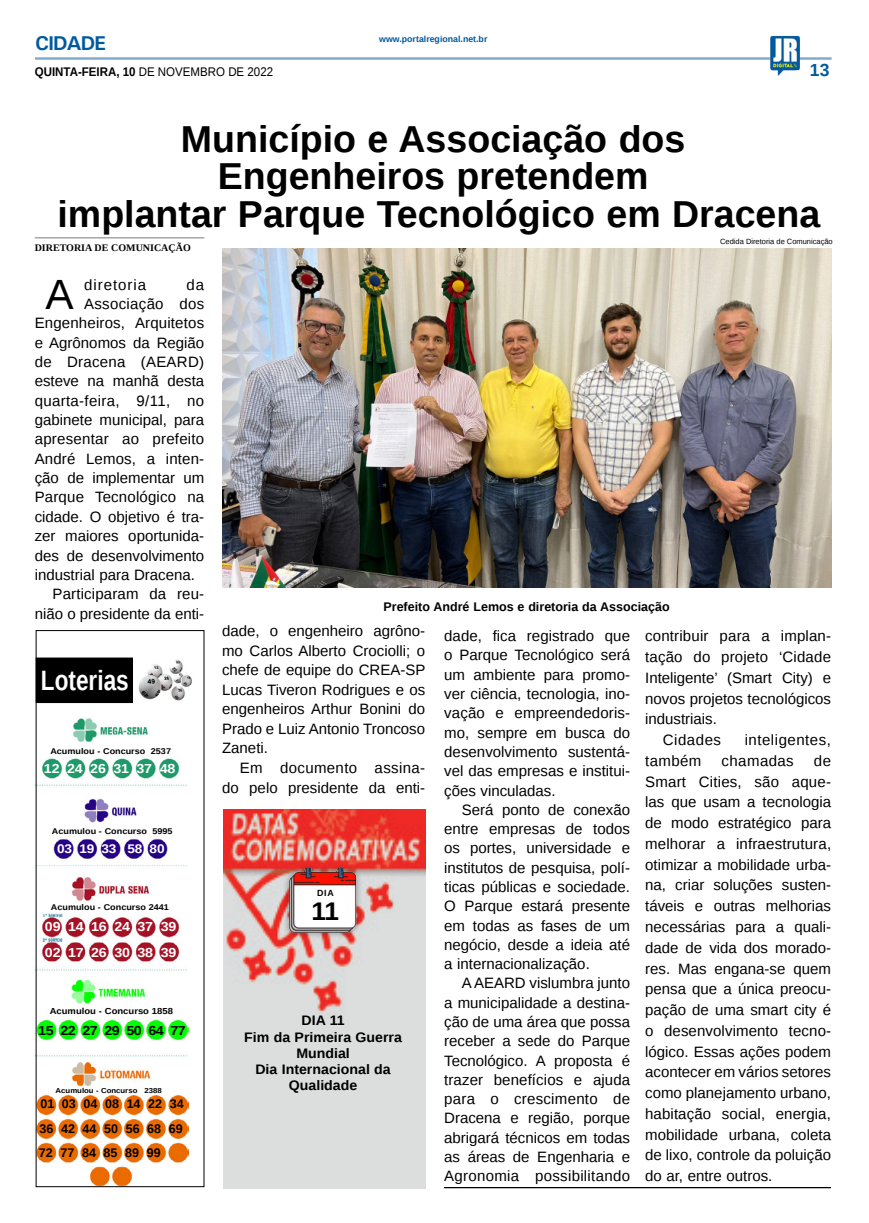
<style>
.page{position:relative;width:869px;height:1223px;background:#fff}
.page>*{position:absolute;margin:0;border:0;box-sizing:border-box;transform-origin:0 0}
.MATÉRIA{font:42.25px "Liberation Sans";color:#000}
.TÍTULO{font:700 37.5px/37.5px "Liberation Sans";color:#000;text-align:center}
.TÍTULO-2{font:700 28px "Liberation Sans";color:#fff;scale:.81 1}
.LEGENDA{font:700 25.5px "Liberation Sans";color:#000}
.TITULO_PG{font:700 20px "Univers";letter-spacing:-.04em;color:#005a9e}
.TÍTULO-3{font:700 17.5px "Liberation Sans";color:#005a9e}
.MATÉRIA-2{font:15px/19.2px "Liberation Sans";color:#000;text-align:justify}
.MATÉRIA-3{font:15px "Liberation Sans";letter-spacing:.02em;color:#000}
.MATÉRIA-4{font:15px "Liberation Sans";letter-spacing:.035em;color:#000}
.MATÉRIA-5{font:15px "Liberation Sans";letter-spacing:.065em;color:#000}
.MATÉRIA-6{font:15px "Liberation Sans";letter-spacing:.03em;color:#000}
.LEGENDA-2{font:700 13.75px/16.2px "Liberation Sans";color:#000;text-align:center}
.t1{font:700 13px "Liberation Sans";letter-spacing:-.01em;color:#fff;scale:1.09 1}
.t2{font:700 13px "Liberation Sans";letter-spacing:-.03em;color:#000;scale:1.09 1}
.MATÉRIA-7{font:700 12.5px "Liberation Sans";color:#000}
.LEGENDA-3{font:700 12.5px "Liberation Sans";color:#000}
.DATA_PG{font:12.5px "Liberation Sans";color:#000;scale:.92 1}
.t3{font:700 12.5px "Liberation Sans";letter-spacing:-.01em;color:#fff;scale:1.09 1}
.CRÉDITO_NOME{font:700 10px "Liberation Serif";color:#000}
.CRÉDITO_FOTO{font:700 8.88px "Liberation Sans";color:#000}
.DATA_PG-2{font:700 8.75px "Liberation Sans";color:#005a9e}
.TÍTULO-4{font:700 8.75px "Liberation Sans";color:#000;scale:1.09 1}
.TÍTULO-5{font:700 8.25px "Liberation Sans";color:#000;scale:1.09 1}
.CRÉDITO_FOTO-2{font:7.5px "Liberation Sans";color:#000}
.TÍTULO-6{font:700 7.12px "Liberation Sans";color:#000;scale:1.09 1}
.s1{font-weight:700}
</style>
<div class="page">
<hr style="left:35px;top:57px;width:796px;height:3px;background:#005a9e">
<img style="left:769px;top:36px;width:30px;height:40px">
<img style="left:34px;top:711px;width:155px;height:477px">
<img style="left:138px;top:659px;width:54px;height:42px">
<div style="left:36px;top:658px;width:96px;height:44px;background:#000"></div>
<img style="left:223px;top:809px;width:202px;height:379px">
<div style="left:282px;top:862px;width:80px;height:76px;background:#000;opacity:.42"></div>
<img style="left:288px;top:869px;width:69px;height:67px">
<hr style="left:444px;top:1186px;width:386px;height:2px;background:#000">
<img style="left:222px;top:248px;width:609px;height:339px">
<hr style="left:35px;top:237px;width:169px;height:1px;background:#939598">
<p class="TITULO_PG" style="left:35px;top:31px;width:72px">CIDADE</p>
<p class="DATA_PG" style="left:35px;top:65px;width:260px"><span class="s1">QUINTA-FEIRA, 10</span> DE NOVEMBRO DE 2022</p>
<p class="TÍTULO-3" style="left:809px;top:58px;width:21px">13</p>
<p class="DATA_PG-2" style="left:379px;top:33px;width:110px">www.portalregional.net.br</p>
<p class="TÍTULO" style="left:181px;top:119px;width:505px">Município e Associação dos<br>Engenheiros pretendem</p>
<p class="TÍTULO" style="left:57px;top:194px;width:764px">implantar Parque Tecnológico em Dracena</p>
<p class="CRÉDITO_NOME" style="left:35px;top:241px;width:157px">DIRETORIA DE COMUNICAÇÃO</p>
<p class="MATÉRIA" style="left:45px;top:270px;width:30px">A</p>
<p class="MATÉRIA-5" style="left:84px;top:276px;width:63px">diretoria</p>
<p class="MATÉRIA-2" style="left:186px;top:276px;width:19px">da</p>
<p class="CRÉDITO_FOTO-2" style="left:719px;top:237px;width:114px">Cedida Diretoria de Comunicação</p>
<p class="MATÉRIA-3" style="left:84px;top:295px;width:121px">Associação dos</p>
<p class="MATÉRIA-2" style="left:35px;top:314px;width:171px">Engenheiros, Arquitetos</p>
<p class="MATÉRIA-2" style="left:35px;top:333px;width:171px">e Agrônomos da Região</p>
<p class="MATÉRIA-3" style="left:35px;top:353px;width:171px">de Dracena (AEARD)</p>
<p class="MATÉRIA-2" style="left:35px;top:372px;width:171px">esteve na manhã desta</p>
<p class="MATÉRIA-3" style="left:35px;top:392px;width:171px">quarta-feira, 9/11, no</p>
<p class="MATÉRIA-2" style="left:35px;top:411px;width:171px">gabinete municipal, para</p>
<p class="MATÉRIA-2" style="left:35px;top:430px;width:171px">apresentar ao prefeito</p>
<p class="MATÉRIA-2" style="left:35px;top:449px;width:171px">André Lemos, a inten-</p>
<p class="MATÉRIA-2" style="left:35px;top:469px;width:171px">ção de implementar um</p>
<p class="MATÉRIA-2" style="left:35px;top:488px;width:171px">Parque Tecnológico na</p>
<p class="MATÉRIA-2" style="left:35px;top:507px;width:171px">cidade. O objetivo é tra-</p>
<p class="MATÉRIA-2" style="left:35px;top:527px;width:171px">zer maiores oportunida-</p>
<p class="MATÉRIA-2" style="left:35px;top:546px;width:171px">des de desenvolvimento</p>
<p class="MATÉRIA-2" style="left:35px;top:565px;width:162px">industrial para Dracena.</p>
<p class="MATÉRIA-2" style="left:35px;top:585px;width:171px;text-align:right">Participaram da reu&shy;nião o presidente da enti-</p>
<p class="LEGENDA-3" style="left:383px;top:598px;width:287px">Prefeito André Lemos e diretoria da Associação</p>
<p class="TÍTULO-2" style="left:41px;top:661px;width:110px">Loterias</p>
<p class="TÍTULO-5" style="left:50px;top:745px;width:112px">Acumulou - Concurso 2537</p>
<p class="t1" style="left:44px;top:760px;width:122px">12 24 26 31 37 48</p>
<p class="TÍTULO-5" style="left:52px;top:825px;width:112px">Acumulou - Concurso 5995</p>
<p class="t3" style="left:57px;top:840px;width:100px">03 19 33 58 80</p>
<p class="TÍTULO-5" style="left:51px;top:901px;width:110px">Acumulou - Concurso 2441</p>
<p class="t1" style="left:45px;top:917px;width:122px">09 14 16 24 37 39</p>
<p class="t1" style="left:45px;top:943px;width:122px">02 17 26 30 38 39</p>
<p class="TÍTULO-4" style="left:50px;top:1004px;width:114px">Acumulou - Concurso 1858</p>
<p class="t2" style="left:38px;top:1021px;width:137px">15 22 27 29 50 64 77</p>
<p class="TÍTULO-6" style="left:56px;top:1085px;width:99px">Acumulou - Concurso 2388</p>
<p class="MATÉRIA-7" style="left:40px;top:1095px;width:145px">01 03 04 08 14 22 34</p>
<p class="MATÉRIA-7" style="left:39px;top:1120px;width:145px">36 42 44 50 56 68 69</p>
<p class="MATÉRIA-7" style="left:39px;top:1143px;width:123px">72 77 84 85 89 99</p>
<p class="MATÉRIA-2" style="left:222px;top:622px;width:205px">dade, o engenheiro agrôno&shy;mo Carlos Alberto Crociolli; o chefe de equipe do CREA-SP Lucas Tiveron Rodrigues e os engenheiros Arthur Bonini do Prado e Luiz Antonio Troncoso Zaneti.</p>
<p class="MATÉRIA-2" style="left:222px;top:758px;width:204px;text-align:right">Em documento assina&shy;do pelo presidente da enti-</p>
<p class="CRÉDITO_FOTO" style="left:317px;top:887px;width:18px">DIA</p>
<p class="LEGENDA" style="left:311px;top:893px;width:29px">11</p>
<p class="LEGENDA-2" style="left:301px;top:1012px;width:45px">DIA 11</p>
<p class="LEGENDA-2" style="left:244px;top:1028px;width:159px">Fim da Primeira Guerra<br>Mundial</p>
<p class="LEGENDA-2" style="left:255px;top:1060px;width:137px">Dia Internacional da<br>Qualidade</p>
<p class="MATÉRIA-2" style="left:444px;top:627px;width:187px">dade, fica registrado que o Parque Tecnológico será um ambiente para promo&shy;ver ciência, tecnologia, ino&shy;vação e empreendedoris&shy;mo, sempre em busca do desenvolvimento sustentá&shy;vel das empresas e institui&shy;ções vinculadas.</p>
<p class="MATÉRIA-2" style="left:444px;top:800px;width:187px;text-indent:18px">Será ponto de conexão entre empresas de todos os portes, universidade e institutos de pesquisa, polí&shy;ticas públicas e sociedade.<br>O Parque estará presente em todas as fases de um negócio, desde a ideia até a internacionalização.</p>
<p class="MATÉRIA-2" style="left:444px;top:974px;width:187px;text-indent:18px">A AEARD vislumbra junto a municipalidade a destina&shy;ção de uma área que possa receber a sede do Parque Tecnológico. A proposta é trazer benefícios e ajuda para o crescimento de Dracena e região, porque abrigará técnicos em todas as áreas de Engenharia e Agronomia possibilitando</p>
<p class="MATÉRIA-2" style="left:645px;top:626px;width:187px;line-height:20.8px">contribuir para a implan&shy;tação do projeto ‘Cidade Inteligente’ (Smart City) e novos projetos tecnológicos industriais.</p>
<p class="MATÉRIA-4" style="left:662px;top:731px;width:60px">Cidades</p>
<p class="MATÉRIA-4" style="left:744px;top:731px;width:88px">inteligentes,</p>
<p class="MATÉRIA-2" style="left:645px;top:751px;width:58px">também</p>
<p class="MATÉRIA-6" style="left:721px;top:752px;width:74px">chamadas</p>
<p class="MATÉRIA-2" style="left:645px;top:751px;width:187px;line-height:20.8px;text-indent:169px">de Smart Cities, são aque&shy;las que usam a tecnologia de modo estratégico para melhorar a infraestrutura, otimizar a mobilidade urba&shy;na, criar soluções susten&shy;táveis e outras melhorias necessárias para a quali&shy;dade de vida dos morado&shy;res. Mas engana-se quem pensa que a única preocu&shy;pação de uma smart city é o desenvolvimento tecno&shy;lógico. Essas ações podem acontecer em vários setores como planejamento urbano, habitação social, energia, mobilidade urbana, coleta de lixo, controle da poluição do ar, entre outros.</p>
</div>
